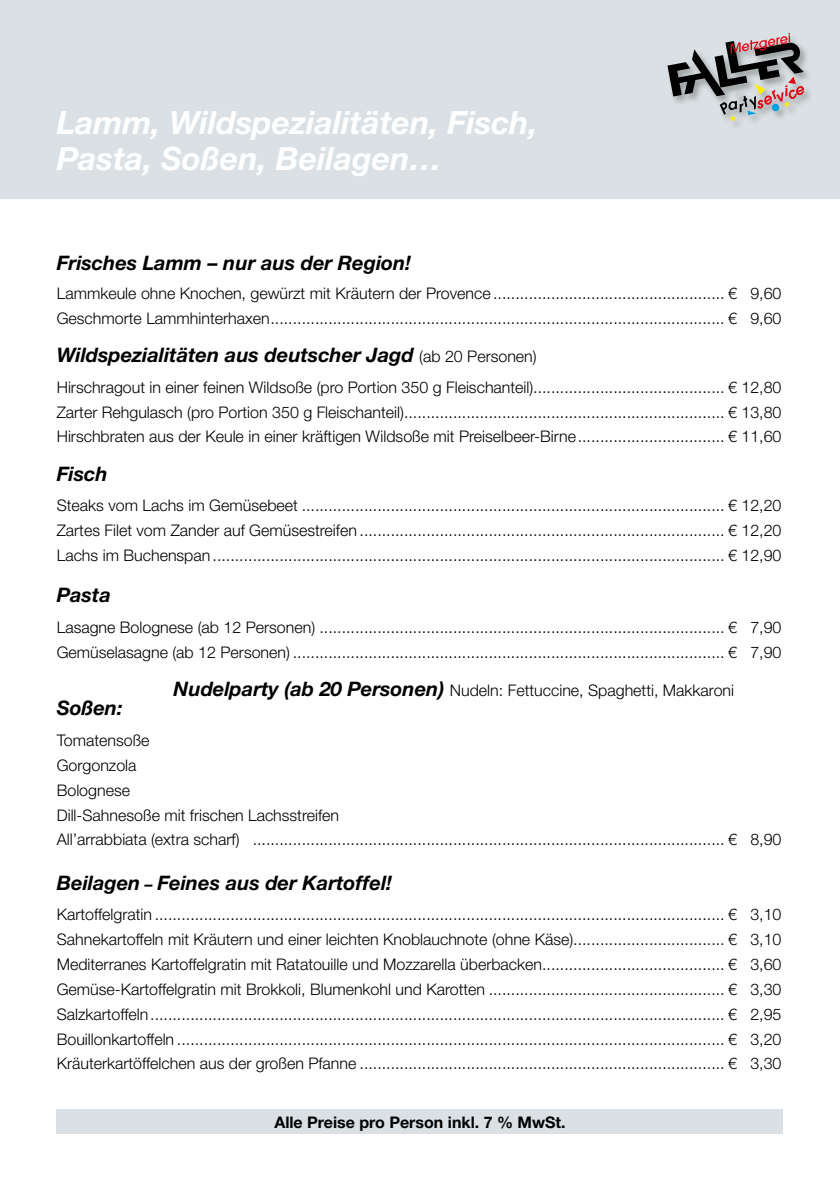
<style>
.page{position:relative;width:840px;height:1191px;background:#fff}
.page>*{position:absolute;margin:0;border:0;box-sizing:border-box;transform-origin:0 0}
.t1{font:italic 700 32px/36px "Helvetica Neue LT Pro";color:#fff}
.t2{font:italic 700 20px "Helvetica Neue LT Pro";color:#000}
.t3{font:300 16px/24.8px "Helvetica Neue LT Pro";color:#000}
.t4{font:700 16px "Helvetica Neue LT Pro";color:#000}
.s1{font-weight:300;font-style:normal;font-size:16px}
.s2{font-weight:700;font-style:italic;font-size:20px}
.s3{font-size:16px}
</style>
<div class="page">
<div style="left:0;top:0;width:839px;height:198px;background:#dae0e3"></div>
<div style="left:665px;top:31px;width:148px;height:100px;background:#000;opacity:.3"></div>
<svg style="left:667px;top:33px;width:136px;height:88px"></svg>
<div style="left:57px;top:1109px;width:725px;height:25px;background:#dae0e3"></div>
<h1 class="t1" style="left:57px;top:104px;width:482px">Lamm, Wildspezialitäten, Fisch,<br>Pasta, Soßen, Beilagen…</h1>
<p class="t2" style="left:57px;top:250px;width:356px">Frisches Lamm – nur aus der Region!</p>
<p class="t3" style="left:57px;top:280px;width:726px">Lammkeule ohne Knochen, gewürzt mit Kräutern der Provence .................................................... € 9,60<br>Geschmorte Lammhinterhaxen...................................................................................................... € 9,60</p>
<p class="t2" style="left:57px;top:342px;width:481px">Wildspezialitäten aus deutscher Jagd <span class="s1">(ab 20 Personen)</span></p>
<p class="t3" style="left:57px;top:374px;width:725px;text-align:justify">Hirschragout in einer feinen Wildsoße (pro Portion 350 g Fleischanteil)........................................... € 12,80<br>Zarter Rehgulasch (pro Portion 350 g Fleischanteil)........................................................................ € 13,80<br>Hirschbraten aus der Keule in einer kräftigen Wildsoße mit Preiselbeer-Birne................................. € 11,60</p>
<p class="t2" style="left:57px;top:461px;width:52px">Fisch</p>
<p class="t3" style="left:57px;top:493px;width:726px;text-align:justify">Steaks vom Lachs im Gemüsebeet ............................................................................................... € 12,20<br>Zartes Filet vom Zander auf Gemüsestreifen .................................................................................. € 12,20<br>Lachs im Buchenspan ................................................................................................................... € 12,90</p>
<p class="t2" style="left:57px;top:582px;width:56px">Pasta</p>
<p class="t3" style="left:57px;top:614px;width:726px">Lasagne Bolognese (ab 12 Personen) ........................................................................................... € 7,90<br>Gemüselasagne (ab 12 Personen) ................................................................................................. € 7,90</p>
<p class="t3" style="left:173px;top:678px;width:561px"><span class="s2">Nudelparty (ab 20 Personen)</span> Nudeln: Fettuccine, Spaghetti, Makkaroni</p>
<p class="t2" style="left:57px;top:695px;width:67px">Soßen:</p>
<p class="t3" style="left:57px;top:727px;width:726px">Tomatensoße<br>Gorgonzola<br>Bolognese<br>Dill-Sahnesoße mit frischen Lachsstreifen<br>All’arrabbiata (extra scharf) .......................................................................................................... € 8,90</p>
<p class="t2" style="left:57px;top:870px;width:337px">Beilagen <span class="s3">–</span> Feines aus der Kartoffel!</p>
<p class="t3" style="left:57px;top:901px;width:726px;text-align:justify">Kartoffelgratin ................................................................................................................................ € 3,10<br>Sahnekartoffeln mit Kräutern und einer leichten Knoblauchnote (ohne Käse).................................. € 3,10<br>Mediterranes Kartoffelgratin mit Ratatouille und Mozzarella überbacken......................................... € 3,60<br>Gemüse-Kartoffelgratin mit Brokkoli, Blumenkohl und Karotten ..................................................... € 3,30<br>Salzkartoffeln................................................................................................................................. € 2,95<br>Bouillonkartoffeln ........................................................................................................................... € 3,20<br>Kräuterkartöffelchen aus der großen Pfanne .................................................................................. € 3,30</p>
<p class="t4" style="left:274px;top:1111px;width:292px">Alle Preise pro Person inkl. 7 % MwSt.</p>
</div>
